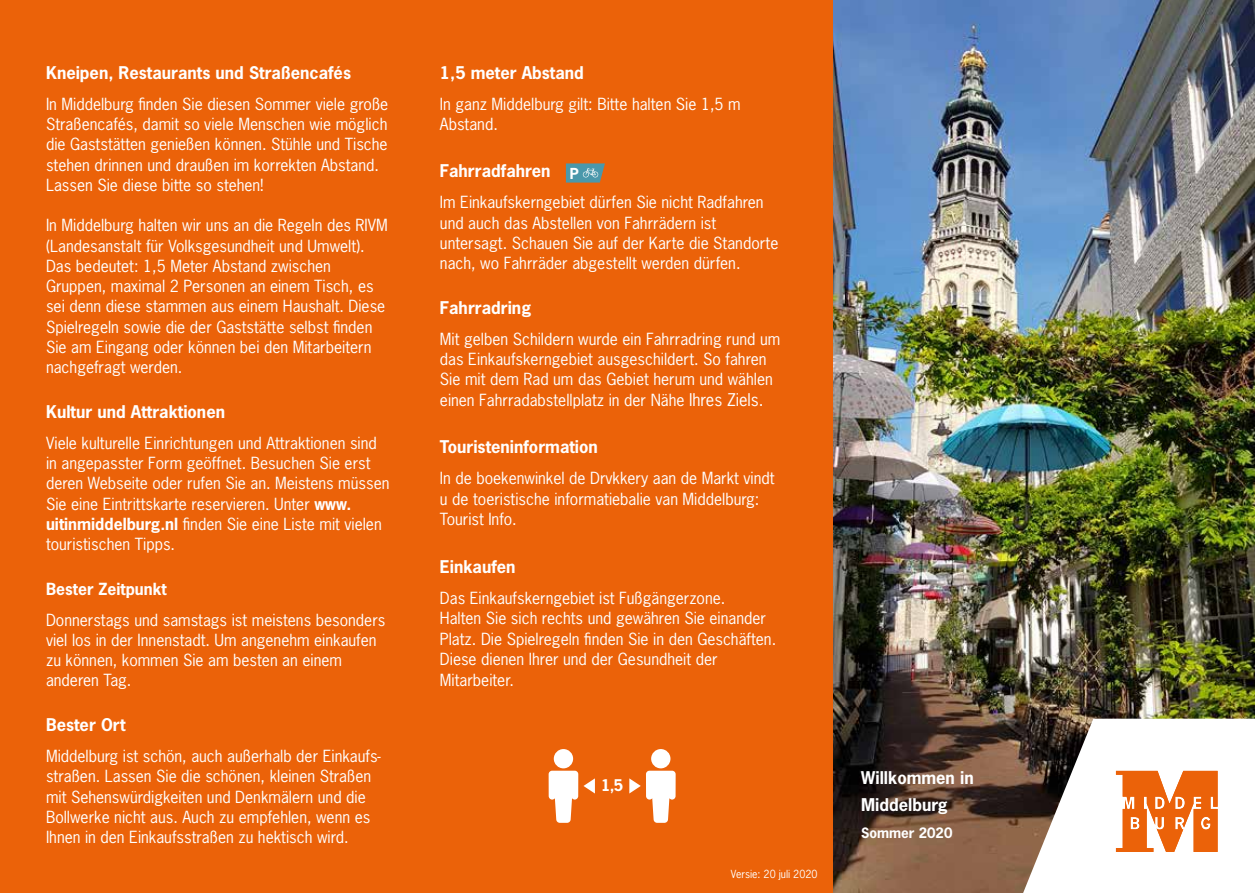
<style>
.page{position:relative;width:1255px;height:893px;background:#fff}
.page>*{position:absolute;margin:0;border:0;box-sizing:border-box;transform-origin:0 0}
.t1{font:700 16.5px/27px "News Gothic Std";color:#fff}
.t2{font:15.75px/20.2px "News Gothic Std";color:#fff}
.t3{font:700 15.75px "News Gothic Std";color:#fff}
.t4{font:700 15.15px "News Gothic Std";color:#fff}
.t5{font:700 14.25px "News Gothic Std";color:#fff}
.t6{font:700 13.5px "News Gothic Std";color:#fff}
.t7{font:10.5px "News Gothic Std";color:#fff}
.s1{font-weight:700}
.s2{font-size:16.5px}
</style>
<div class="page">
<div style="left:0;top:0;width:834px;height:893px;background:#eb6209"></div>
<img style="left:833px;top:0;width:421px;height:893px">
<svg style="left:1023px;top:719px;width:231px;height:174px"></svg>
<svg style="left:566px;top:163px;width:39px;height:20px"></svg>
<div style="left:554px;top:749px;width:19px;height:19px;background:#fff;border-radius:50%"></div>
<svg style="left:646px;top:771px;width:29px;height:52px"></svg>
<div style="left:651px;top:749px;width:19px;height:19px;background:#fff;border-radius:50%"></div>
<svg style="left:548px;top:771px;width:47px;height:52px"></svg>
<svg style="left:629px;top:778px;width:11px;height:15px"></svg>
<p class="t1" style="left:46px;top:59px;width:306px">Kneipen, Restaurants und Straßencafés</p>
<p class="t2" style="left:46px;top:94px;width:344px">In Middelburg finden Sie diesen Sommer viele große Straßencafés, damit so viele Menschen wie möglich die Gaststätten genießen können. Stühle und Tische stehen drinnen und draußen im korrekten Abstand.<br>Lassen Sie diese bitte so stehen!</p>
<p class="t2" style="left:46px;top:215px;width:343px">In Middelburg halten wir uns an die Regeln des RIVM (Landesanstalt für Volksgesundheit und Umwelt).<br>Das bedeutet: 1,5 Meter Abstand zwischen Gruppen, maximal 2 Personen an einem Tisch, es sei denn diese stammen aus einem Haushalt. Diese Spielregeln sowie die der Gaststätte selbst finden Sie am Eingang oder können bei den Mitarbeitern nachgefragt werden.</p>
<p class="t1" style="left:46px;top:398px;width:180px">Kultur und Attraktionen</p>
<p class="t2" style="left:46px;top:433px;width:345px">Viele kulturelle Einrichtungen und Attraktionen sind in angepasster Form geöffnet. Besuchen Sie erst deren Webseite oder rufen Sie an. Meistens müssen Sie eine Eintrittskarte reservieren. Unter <span class="s1">www. uitinmiddelburg.nl</span> finden Sie eine Liste mit vielen touristischen Tipps.</p>
<p class="t3" style="left:46px;top:578px;width:122px">Bester Zeitpunkt</p>
<p class="t2" style="left:46px;top:609px;width:341px">Donnerstags und samstags ist meistens besonders viel los in der Innenstadt. Um angenehm einkaufen zu können, kommen Sie am besten an einem anderen Tag.</p>
<p class="t1" style="left:46px;top:711px;width:81px">Bester Ort</p>
<p class="t2" style="left:46px;top:746px;width:336px">Middelburg ist schön, auch außerhalb der Einkaufs&shy;straßen. Lassen Sie die schönen, kleinen Straßen mit Sehenswürdigkeiten und Denkmälern und die Bollwerke nicht aus. Auch zu empfehlen, wenn es Ihnen in den Einkaufsstraßen zu hektisch wird.</p>
<p class="t1" style="left:440px;top:59px;width:145px">1,5 meter Abstand</p>
<p class="t2" style="left:440px;top:94px;width:302px">In ganz Middelburg gilt: Bitte halten Sie 1,5 m<br>Abstand.</p>
<p class="t1" style="left:440px;top:157px;width:112px">Fahrradfahren</p>
<p class="t2" style="left:440px;top:192px;width:340px">Im Einkaufskerngebiet dürfen Sie nicht Radfahren und auch das Abstellen von Fahrrädern ist untersagt. Schauen Sie auf der Karte die Standorte nach, wo Fahrräder abgestellt werden dürfen.</p>
<p class="t5" style="left:570px;top:164px;width:10px">P</p>
<p class="t1" style="left:440px;top:294px;width:93px">Fahrradring</p>
<p class="t2" style="left:440px;top:329px;width:342px">Mit gelben Schildern wurde ein Fahrradring rund um das Einkaufskerngebiet ausgeschildert. So fahren Sie mit dem Rad um das Gebiet herum und wählen einen Fahrradabstellplatz in der Nähe <span class="s2">Ihres Ziels.</span></p>
<p class="t1" style="left:440px;top:433px;width:159px">Touristeninformation</p>
<p class="t2" style="left:440px;top:468px;width:336px">In de boekenwinkel de Drvkkery aan de Markt vindt u de toeristische informatiebalie van Middelburg:<br>Tourist Info.</p>
<p class="t1" style="left:440px;top:553px;width:77px">Einkaufen</p>
<p class="t2" style="left:440px;top:588px;width:338px">Das Einkaufskerngebiet ist Fußgängerzone.<br>Halten Sie sich rechts und gewähren Sie einander Platz. Die Spielregeln finden Sie in den Geschäften.<br>Diese dienen Ihrer und der Gesundheit der Mitarbeiter.</p>
<p class="t4" style="left:601px;top:776px;width:24px">1,5</p>
<p class="t7" style="left:730px;top:867px;width:88px">Versie: 20 juli 2020</p>
<p class="t1" style="left:861px;top:764px;width:114px">Willkommen in<br>Middelburg</p>
<p class="t6" style="left:861px;top:824px;width:93px">Sommer 2020</p>
</div>
